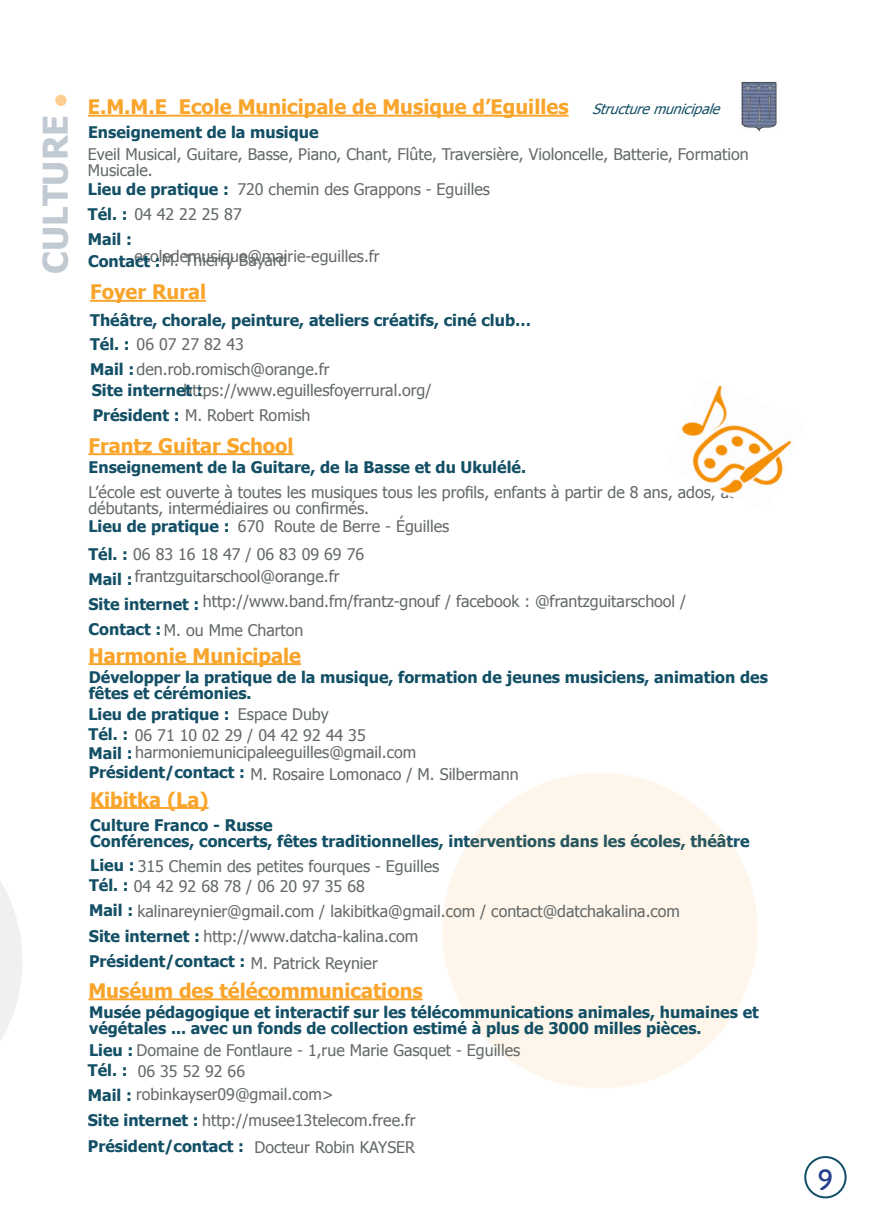
<style>
.page{position:relative;width:876px;height:1225px;background:#fff}
.page>*{position:absolute;margin:0;border:0;box-sizing:border-box;transform-origin:0 0}
.t1{font:700 34px "Tahoma";color:#c1c9d3}
.t2{font:28px "Kristen ITC";color:#253f8e}
.t3{font:700 20px "Tahoma";color:#f9a42a}
.t4{font:16px/16px "Tahoma";color:#646969}
.t5{font:700 16px/16px "Tahoma";color:#134f65}
.s1{font-weight:400;font-style:italic;font-size:14px;color:#134f65}
.s2{font-weight:700;color:#134f65}
.s3{font-weight:400;color:#646969}
</style>
<div class="page">
<div style="left:804px;top:1156px;width:43px;height:42px;border:2px solid #134f65;border-radius:50%"></div>
<hr style="left:88px;top:115px;width:481px;height:2px;background:#f9a42a">
<img style="left:741px;top:81px;width:36px;height:50px">
<hr style="left:90px;top:300px;width:116px;height:2px;background:#f9a42a">
<hr style="left:88px;top:453px;width:205px;height:2px;background:#f9a42a">
<hr style="left:89px;top:663px;width:212px;height:2px;background:#f9a42a">
<img style="left:681px;top:385px;width:111px;height:109px">
<div style="left:55px;top:95px;width:12px;height:11px;background:#fdce91;border-radius:50%"></div>
<hr style="left:90px;top:807px;width:119px;height:2px;background:#f9a42a">
<svg style="left:0;top:881px;width:22px;height:160px"></svg>
<svg style="left:442px;top:773px;width:316px;height:316px;fill:#fef6ea"></svg>
<hr style="left:88px;top:998px;width:335px;height:2px;background:#f9a42a">
<p class="t1" style="left:32px;top:274px;width:160px;rotate:-90deg">CULTURE</p>
<p class="t3" style="left:88px;top:93px;width:639px">E.M.M.E Ecole Municipale de Musique d’Eguilles <span class="s1">Structuremunicipale</span></p>
<p class="t5" style="left:88px;top:123px;width:232px">Enseignement de la musique</p>
<p class="t4" style="left:88px;top:145px;width:662px">Eveil Musical, Guitare, Basse, Piano, Chant, Flûte, Traversière, Violoncelle, Batterie, Formation<br>Musicale.</p>
<p class="t4" style="left:88px;top:205px;width:155px"><span class="s2">Tél. :</span> 04 42 22 25 87</p>
<p class="t5" style="left:88px;top:230px;width:46px">Mail :</p>
<p class="t4" style="left:88px;top:252px;width:201px"><span class="s2">Contact :</span>M. Thierry Bayard</p>
<p class="t5" style="left:88px;top:180px;width:143px">Lieu de pratique :</p>
<p class="t4" style="left:237px;top:181px;width:254px">720 chemin des Grappons - Eguilles</p>
<p class="t4" style="left:134px;top:247px;width:247px">ecoledemusique@mairie-eguilles.fr</p>
<p class="t3" style="left:90px;top:278px;width:117px">Foyer Rural</p>
<p class="t5" style="left:90px;top:311px;width:442px">Théâtre, chorale, peinture, ateliers créatifs, ciné club…</p>
<p class="t4" style="left:90px;top:335px;width:155px"><span class="s2">Tél. :</span> 06 07 27 82 43</p>
<p class="t4" style="left:183px;top:381px;width:250px">https://www.eguillesfoyerrural.org/</p>
<p class="t4" style="left:90px;top:360px;width:241px"><span class="s2">Mail :</span>den.rob.romisch@orange.fr</p>
<p class="t5" style="left:92px;top:381px;width:112px">Site internet :</p>
<p class="t4" style="left:93px;top:406px;width:219px"><span class="s2">Président :</span> M. Robert Romish</p>
<p class="t3" style="left:88px;top:431px;width:207px">Frantz Guitar School</p>
<p class="t5" style="left:89px;top:458px;width:439px">Enseignement de la Guitare, de la Basse et du Ukulélé.</p>
<p class="t4" style="left:88px;top:484px;width:684px">L’école est ouverte à toutes les musiques tous les profils, enfants à partir de 8 ans, ados, adultes débutants, intermédiaires ou confirmés.</p>
<p class="t4" style="left:88px;top:545px;width:277px"><span class="s2">Tél. :</span> 06 83 16 18 47 / 06 83 09 69 76</p>
<p class="t4" style="left:203px;top:592px;width:485px">http://www.band.fm/frantz-gnouf / facebook : @frantzguitarschool /</p>
<p class="t5" style="left:88px;top:517px;width:143px">Lieu de pratique :</p>
<p class="t4" style="left:238px;top:518px;width:213px">670 Route de Berre - Éguilles</p>
<p class="t4" style="left:135px;top:567px;width:206px">frantzguitarschool@orange.fr</p>
<p class="t5" style="left:88px;top:570px;width:46px">Mail :</p>
<p class="t5" style="left:88px;top:595px;width:112px">Site internet :</p>
<p class="t4" style="left:89px;top:622px;width:216px"><span class="s2">Contact :</span> M. ou Mme Charton</p>
<p class="t3" style="left:89px;top:641px;width:214px">Harmonie Municipale</p>
<p class="t5" style="left:89px;top:668px;width:681px">Développer la pratique de la musique, formation de jeunes musiciens, animation des fêtes et cérémonies.</p>
<p class="t4" style="left:89px;top:726px;width:279px"><span class="s2">Tél. :</span> 06 71 10 02 29 / 04 42 92 44 35</p>
<p class="t4" style="left:89px;top:743px;width:329px"><span class="s2">Mail :</span>harmoniemunicipaleeguilles@gmail.com</p>
<p class="t4" style="left:89px;top:765px;width:431px"><span class="s2">Président/contact :</span> M. Rosaire Lomonaco / M. Silbermann</p>
<p class="t5" style="left:88px;top:705px;width:143px">Lieu de pratique :</p>
<p class="t4" style="left:238px;top:706px;width:92px">Espace Duby</p>
<p class="t3" style="left:90px;top:785px;width:120px">Kibitka (La)</p>
<p class="t5" style="left:90px;top:816px;width:661px">Culture Franco - Russe<br>Conférences, concerts, fêtes traditionnelles, interventions dans les écoles, théâtre</p>
<p class="t4" style="left:90px;top:857px;width:350px"><span class="s2">Lieu :</span> 315 Chemin des petites fourques - Eguilles</p>
<p class="t4" style="left:89px;top:878px;width:277px"><span class="s2">Tél. :</span> 04 42 92 68 78 / 06 20 97 35 68</p>
<p class="t4" style="left:89px;top:902px;width:592px"><span class="s2">Mail :</span> kalinareynier@gmail.com / lakibitka@gmail.com / contact@datchakalina.com</p>
<p class="t5" style="left:89px;top:952px;width:290px">Président/contact : <span class="s3">M. Patrick Reynier</span></p>
<p class="t4" style="left:89px;top:927px;width:331px"><span class="s2">Site internet :</span> http://www.datcha-kalina.com</p>
<p class="t3" style="left:88px;top:976px;width:336px">Muséum des télécommunications</p>
<p class="t5" style="left:89px;top:1003px;width:671px">Musée pédagogique et interactif sur les télécommunications animales, humaines et végétales ... avec un fonds de collection estimé à plus de 3000 milles pièces.</p>
<p class="t4" style="left:89px;top:1041px;width:433px"><span class="s2">Lieu :</span> Domaine de Fontlaure - 1,rue Marie Gasquet - Eguilles</p>
<p class="t4" style="left:138px;top:1062px;width:109px">06 35 52 92 66</p>
<p class="t4" style="left:88px;top:1085px;width:247px"><span class="s2">Mail :</span> robinkayser09@gmail.com&gt;</p>
<p class="t5" style="left:88px;top:1061px;width:41px">Tél. :</p>
<p class="t4" style="left:88px;top:1111px;width:329px"><span class="s2">Site internet :</span> http://musee13telecom.free.fr</p>
<p class="t5" style="left:88px;top:1137px;width:158px">Président/contact :</p>
<p class="t4" style="left:255px;top:1138px;width:162px">Docteur Robin KAYSER</p>
<h2 class="t2" style="left:818px;top:1159px;width:16px">9</h2>
</div>
